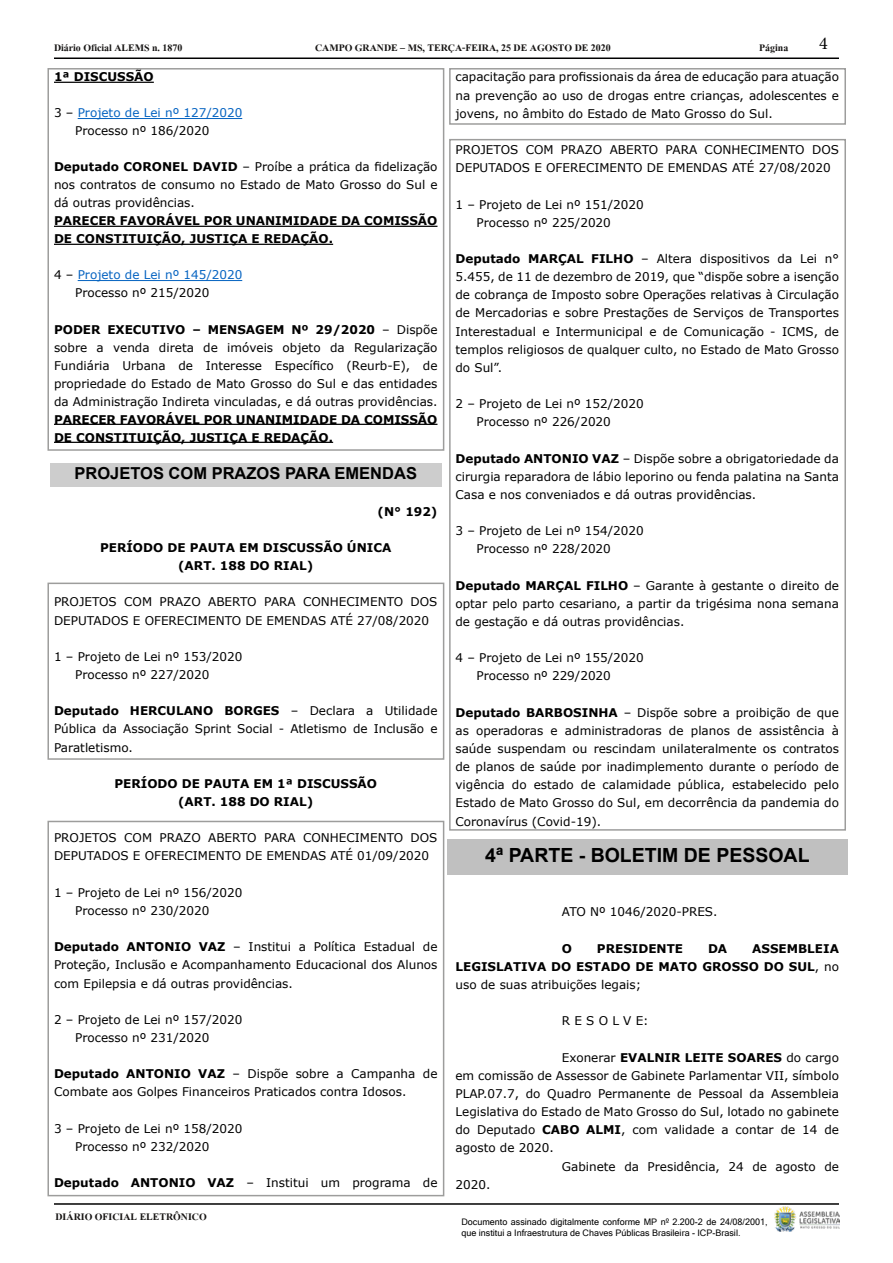
<style>
.page{position:relative;width:893px;height:1263px;background:#fff}
.page>*{position:absolute;margin:0;border:0;box-sizing:border-box;transform-origin:0 0}
.t1{font:700 19.5px "Arial";color:#000}
.t2{font:18px "Minion Pro";color:#000}
.t3{font:700 16.5px "Arial";color:#000}
.t4{font:700 15px "Angsana New";color:#161413}
.t5{font:12px/18.1px "Verdana";color:#000}
.t6{font:700 12px/18.1px "Verdana";color:#000}
.t7{font:12px/18px "Verdana";color:#0563c1}
.t8{font:9px/10.8px "Microsoft Sans Serif";color:#000}
.s1{color:#000}
.s2{font-weight:700}
.s3{font-weight:400}
</style>
<div class="page">
<hr style="left:54px;top:58px;width:785px;height:1px;background:#000">
<hr style="left:54px;top:1203px;width:785px;height:2px;background:#000">
<img style="left:774px;top:1206px;width:66px;height:25px">
<hr style="left:54px;top:82px;width:100px;height:1px;background:#000">
<hr style="left:78px;top:118px;width:164px;height:1px;background:#0563c1">
<hr style="left:54px;top:226px;width:383px;height:1px;background:#000">
<hr style="left:54px;top:244px;width:279px;height:1px;background:#000">
<hr style="left:78px;top:280px;width:164px;height:1px;background:#0563c1">
<hr style="left:54px;top:424px;width:383px;height:1px;background:#000">
<hr style="left:54px;top:442px;width:279px;height:1px;background:#000">
<div style="left:50px;top:463px;width:392px;height:24px;background:#cdcdcd"></div>
<div style="left:447px;top:839px;width:400px;height:36px;background:#c0c0c0"></div>
<div style="left:47px;top:68px;width:397px;height:383px;border:2px solid #9d9d9c"></div>
<div style="left:47px;top:583px;width:397px;height:177px;border:2px solid #9d9d9c"></div>
<div style="left:47px;top:821px;width:397px;height:375px;border:2px solid #9d9d9c"></div>
<div style="left:449px;top:68px;width:397px;height:57px;border:2px solid #9d9d9c"></div>
<div style="left:449px;top:139px;width:397px;height:692px;border:2px solid #9d9d9c"></div>
<p class="t4" style="left:54px;top:36px;width:130px">Diário Oficial ALEMS n. 1870</p>
<p class="t4" style="left:315px;top:36px;width:297px">CAMPO GRANDE – MS, TERÇA-FEIRA, 25 DE AGOSTO DE 2020</p>
<p class="t4" style="left:759px;top:36px;width:31px">Página</p>
<h2 class="t2" style="left:819px;top:31px;width:10px">4</h2>
<p class="t6" style="left:54px;top:68px;width:101px">1ª DISCUSSÃO</p>
<p class="t7" style="left:75px;top:104px;width:169px;text-indent:-21px"><span class="s1">3 –</span> Projeto de Lei nº 127/2020<br><span class="s1">Processo nº 186/2020</span></p>
<p class="t5" style="left:54px;top:158px;width:385px;text-align:justify"><span class="s2">Deputado CORONEL DAVID</span> – Proíbe a prática da fidelização nos contratos de consumo no Estado de Mato Grosso do Sul e dá outras providências.</p>
<p class="t6" style="left:54px;top:212px;width:385px">PARECER FAVORÁVEL POR UNANIMIDADE DA COMISSÃO<br>DE CONSTITUIÇÃO, JUSTIÇA E REDAÇÃO.</p>
<p class="t7" style="left:75px;top:266px;width:169px;text-indent:-21px"><span class="s1">4 –</span> Projeto de Lei nº 145/2020<br><span class="s1">Processo nº 215/2020</span></p>
<p class="t5" style="left:54px;top:320px;width:385px;text-align:justify"><span class="s2">PODER EXECUTIVO – MENSAGEM Nº 29/2020</span> – Dispõe sobre a venda direta de imóveis objeto da Regularização Fundiária Urbana de Interesse Específico (Reurb-E), de propriedade do Estado de Mato Grosso do Sul e das entidades da Administração Indireta vinculadas, e dá outras providências.</p>
<p class="t6" style="left:54px;top:410px;width:385px">PARECER FAVORÁVEL POR UNANIMIDADE DA COMISSÃO<br>DE CONSTITUIÇÃO, JUSTIÇA E REDAÇÃO.</p>
<h3 class="t3" style="left:74px;top:462px;width:344px">PROJETOS COM PRAZOS PARA EMENDAS</h3>
<p class="t6" style="left:378px;top:502px;width:61px">(N° 192)</p>
<p class="t6" style="left:100px;top:538px;width:293px;text-align:center">PERÍODO DE PAUTA EM DISCUSSÃO ÚNICA (ART. 188 DO RIAL)</p>
<p class="t5" style="left:54px;top:593px;width:385px">PROJETOS COM PRAZO ABERTO PARA CONHECIMENTO DOS<br>DEPUTADOS E OFERECIMENTO DE EMENDAS ATÉ 27/08/2020</p>
<p class="t5" style="left:75px;top:647px;width:169px;text-indent:-21px">1 – Projeto de Lei nº 153/2020<br>Processo nº 227/2020</p>
<p class="t5" style="left:54px;top:702px;width:385px;text-align:justify"><span class="s2">Deputado HERCULANO BORGES</span> – Declara a Utilidade Pública da Associação Sprint Social - Atletismo de Inclusão e Paratletismo.</p>
<p class="t6" style="left:114px;top:774px;width:264px;text-align:center">PERÍODO DE PAUTA EM 1ª DISCUSSÃO (ART. 188 DO RIAL)</p>
<p class="t5" style="left:54px;top:829px;width:385px">PROJETOS COM PRAZO ABERTO PARA CONHECIMENTO DOS<br>DEPUTADOS E OFERECIMENTO DE EMENDAS ATÉ 01/09/2020</p>
<p class="t5" style="left:75px;top:883px;width:169px;text-indent:-21px">1 – Projeto de Lei nº 156/2020<br>Processo nº 230/2020</p>
<p class="t5" style="left:54px;top:938px;width:385px;text-align:justify"><span class="s2">Deputado ANTONIO VAZ</span> – Institui a Política Estadual de Proteção, Inclusão e Acompanhamento Educacional dos Alunos com Epilepsia e dá outras providências.</p>
<p class="t5" style="left:75px;top:1010px;width:169px;text-indent:-21px">2 – Projeto de Lei nº 157/2020<br>Processo nº 231/2020</p>
<p class="t5" style="left:54px;top:1065px;width:385px"><span class="s2">Deputado ANTONIO VAZ</span> – Dispõe sobre a Campanha de<br>Combate aos Golpes Financeiros Praticados contra Idosos.</p>
<p class="t5" style="left:75px;top:1119px;width:169px;text-indent:-21px">3 – Projeto de Lei nº 158/2020<br>Processo nº 232/2020</p>
<p class="t5" style="left:54px;top:1173px;width:385px"><span class="s2">Deputado ANTONIO VAZ</span> – Institui um programa de</p>
<p class="t4" style="left:56px;top:1205px;width:153px">DIÁRIO OFICIAL ELETRÔNICO</p>
<p class="t5" style="left:455px;top:68px;width:385px;text-align:justify">capacitação para profissionais da área de educação para atuação na prevenção ao uso de drogas entre crianças, adolescentes e jovens, no âmbito do Estado de Mato Grosso do Sul.</p>
<p class="t5" style="left:455px;top:140px;width:385px">PROJETOS COM PRAZO ABERTO PARA CONHECIMENTO DOS<br>DEPUTADOS E OFERECIMENTO DE EMENDAS ATÉ 27/08/2020</p>
<p class="t5" style="left:477px;top:195px;width:169px;text-indent:-21px">1 – Projeto de Lei nº 151/2020<br>Processo nº 225/2020</p>
<p class="t5" style="left:455px;top:249px;width:385px;text-align:justify"><span class="s2">Deputado MARÇAL FILHO</span> – Altera dispositivos da Lei n° 5.455, de 11 de dezembro de 2019, que “dispõe sobre a isenção de cobrança de Imposto sobre Operações relativas à Circulação de Mercadorias e sobre Prestações de Serviços de Transportes Interestadual e Intermunicipal e de Comunicação - ICMS, de templos religiosos de qualquer culto, no Estado de Mato Grosso do Sul”.</p>
<p class="t5" style="left:477px;top:395px;width:169px;text-indent:-21px">2 – Projeto de Lei nº 152/2020<br>Processo nº 226/2020</p>
<p class="t5" style="left:455px;top:449px;width:385px;text-align:justify"><span class="s2">Deputado ANTONIO VAZ</span> – Dispõe sobre a obrigatoriedade da cirurgia reparadora de lábio leporino ou fenda palatina na Santa Casa e nos conveniados e dá outras providências.</p>
<p class="t5" style="left:477px;top:522px;width:169px;text-indent:-21px">3 – Projeto de Lei nº 154/2020<br>Processo nº 228/2020</p>
<p class="t5" style="left:455px;top:576px;width:385px;text-align:justify"><span class="s2">Deputado MARÇAL FILHO</span> – Garante à gestante o direito de optar pelo parto cesariano, a partir da trigésima nona semana de gestação e dá outras providências.</p>
<p class="t5" style="left:477px;top:649px;width:169px;text-indent:-21px">4 – Projeto de Lei nº 155/2020<br>Processo nº 229/2020</p>
<p class="t5" style="left:455px;top:703px;width:385px;text-align:justify"><span class="s2">Deputado BARBOSINHA</span> – Dispõe sobre a proibição de que as operadoras e administradoras de planos de assistência à saúde suspendam ou rescindam unilateralmente os contratos de planos de saúde por inadimplemento durante o período de vigência do estado de calamidade pública, estabelecido pelo Estado de Mato Grosso do Sul, em decorrência da pandemia do Coronavírus (Covid-19).</p>
<h1 class="t1" style="left:485px;top:841px;width:326px">4ª PARTE - BOLETIM DE PESSOAL</h1>
<p class="t5" style="left:562px;top:903px;width:157px">ATO Nº 1046/2020-PRES.</p>
<p class="t6" style="left:562px;top:939px;width:12px">O</p>
<p class="t6" style="left:597px;top:939px;width:88px">PRESIDENTE</p>
<p class="t6" style="left:708px;top:939px;width:21px">DA</p>
<p class="t6" style="left:455px;top:939px;width:385px;text-align:justify;text-indent:297px">ASSEMBLEIA LEGISLATIVA DO ESTADO DE MATO GROSSO DO SUL<span class="s3">, no uso de suas atribuições legais;</span></p>
<p class="t5" style="left:562px;top:1012px;width:88px">R E S O L V E:</p>
<p class="t6" style="left:562px;top:1048px;width:279px"><span class="s3">Exonerar</span> EVALNIR LEITE SOARES <span class="s3">do cargo</span></p>
<p class="t5" style="left:455px;top:1066px;width:385px">em comissão de Assessor de Gabinete Parlamentar VII, símbolo</p>
<p class="t5" style="left:455px;top:1084px;width:385px">PLAP.07.7, do Quadro Permanente de Pessoal da Assembleia</p>
<p class="t5" style="left:455px;top:1102px;width:385px">Legislativa do Estado de Mato Grosso do Sul, lotado no gabinete</p>
<p class="t5" style="left:455px;top:1121px;width:385px">do Deputado <span class="s2">CABO ALMI</span>, com validade a contar de 14 de</p>
<p class="t5" style="left:455px;top:1139px;width:100px">agosto de 2020.</p>
<p class="t5" style="left:562px;top:1157px;width:279px">Gabinete da Presidência, 24 de agosto de</p>
<p class="t5" style="left:455px;top:1175px;width:36px">2020.</p>
<p class="t8" style="left:461px;top:1216px;width:308px">Documento assinado digitalmente conforme MP nº 2.200-2 de 24/08/2001, que institui a Infraestrutura de Chaves Públicas Brasileira - ICP-Brasil.</p>
</div>
